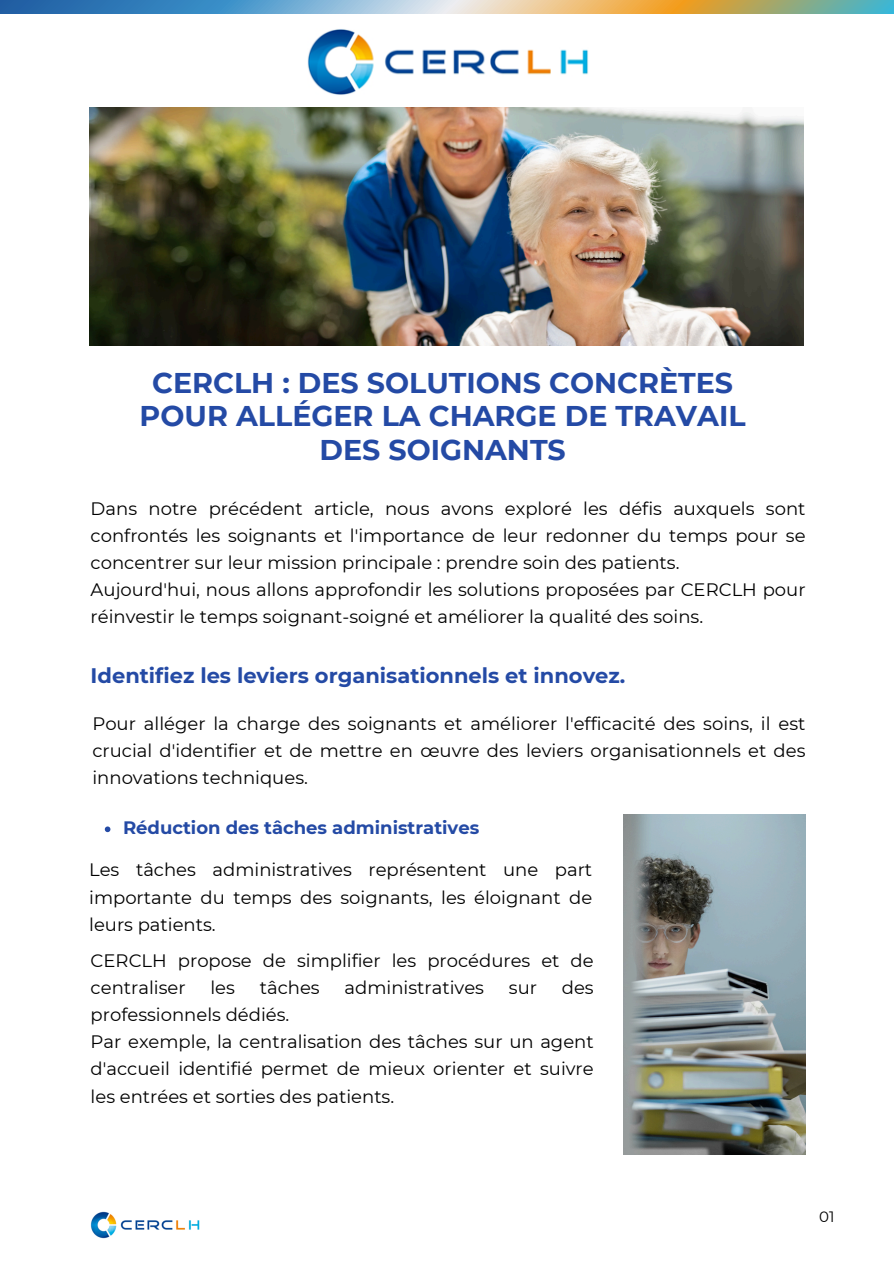
<style>
.page{position:relative;width:894px;height:1264px;background:#fff}
.page>*{position:absolute;margin:0;border:0;box-sizing:border-box;transform-origin:0 0}
.t1{font:700 28.5px/33.8px "Montserrat";color:#244aa5;text-align:center}
.t2{font:700 21px "Montserrat";color:#244aa5}
.t3{font:18px/27px "Montserrat";color:#000;text-align:justify}
.t4{font:700 18px "Montserrat";color:#244aa5}
.t5{font:15px "Montserrat";color:#000}
</style>
<div class="page">
<img style="left:89px;top:108px;width:714px;height:238px">
<img style="left:90px;top:1211px;width:110px;height:26px">
<svg style="left:0;top:0;width:893px;height:13px;background:#91a8a4"></svg>
<img style="left:307px;top:29px;width:281px;height:66px">
<img style="left:623px;top:815px;width:182px;height:339px">
<svg style="left:105px;top:826px;width:5px;height:6px"></svg>
<p class="t1" style="left:140px;top:365px;width:607px">CERCLH : DES SOLUTIONS CONCRÈTES<br>POUR ALLÉGER LA CHARGE DE TRAVAIL<br>DES SOIGNANTS</p>
<p class="t3" style="left:91px;top:495px;width:716px">Dans notre précédent article, nous avons exploré les défis auxquels sont confrontés les soignants et l'importance de leur redonner du temps pour se concentrer sur leur mission principale : prendre soin des patients.</p>
<p class="t3" style="left:91px;top:576px;width:716px">Aujourd'hui, nous allons approfondir les solutions proposées par CERCLH pour réinvestir le temps soignant-soigné et améliorer la qualité des soins.</p>
<p class="t2" style="left:91px;top:663px;width:536px">Identifiez les leviers organisationnels et innovez.</p>
<p class="t3" style="left:92px;top:710px;width:714px">Pour alléger la charge des soignants et améliorer l'efficacité des soins, il est crucial d'identifier et de mettre en œuvre des leviers organisationnels et des innovations techniques.</p>
<p class="t4" style="left:123px;top:817px;width:358px">Réduction des tâches administratives</p>
<p class="t3" style="left:89px;top:856px;width:504px">Les tâches administratives représentent une part importante du temps des soignants, les éloignant de leurs patients.</p>
<p class="t3" style="left:91px;top:947px;width:504px">CERCLH propose de simplifier les procédures et de centraliser</p>
<p class="t3" style="left:210px;top:974px;width:26px">les</p>
<p class="t3" style="left:260px;top:974px;width:61px">tâches</p>
<p class="t3" style="left:344px;top:974px;width:141px">administratives</p>
<p class="t3" style="left:508px;top:974px;width:30px">sur</p>
<p class="t3" style="left:561px;top:974px;width:33px">des</p>
<p class="t3" style="left:91px;top:1001px;width:200px">professionnels dédiés.</p>
<p class="t3" style="left:91px;top:1028px;width:504px">Par exemple, la centralisation des tâches sur un agent d'accueil identifié permet de mieux orienter et suivre les entrées et sorties des patients.</p>
<p class="t5" style="left:818px;top:1206px;width:17px">01</p>
</div>
